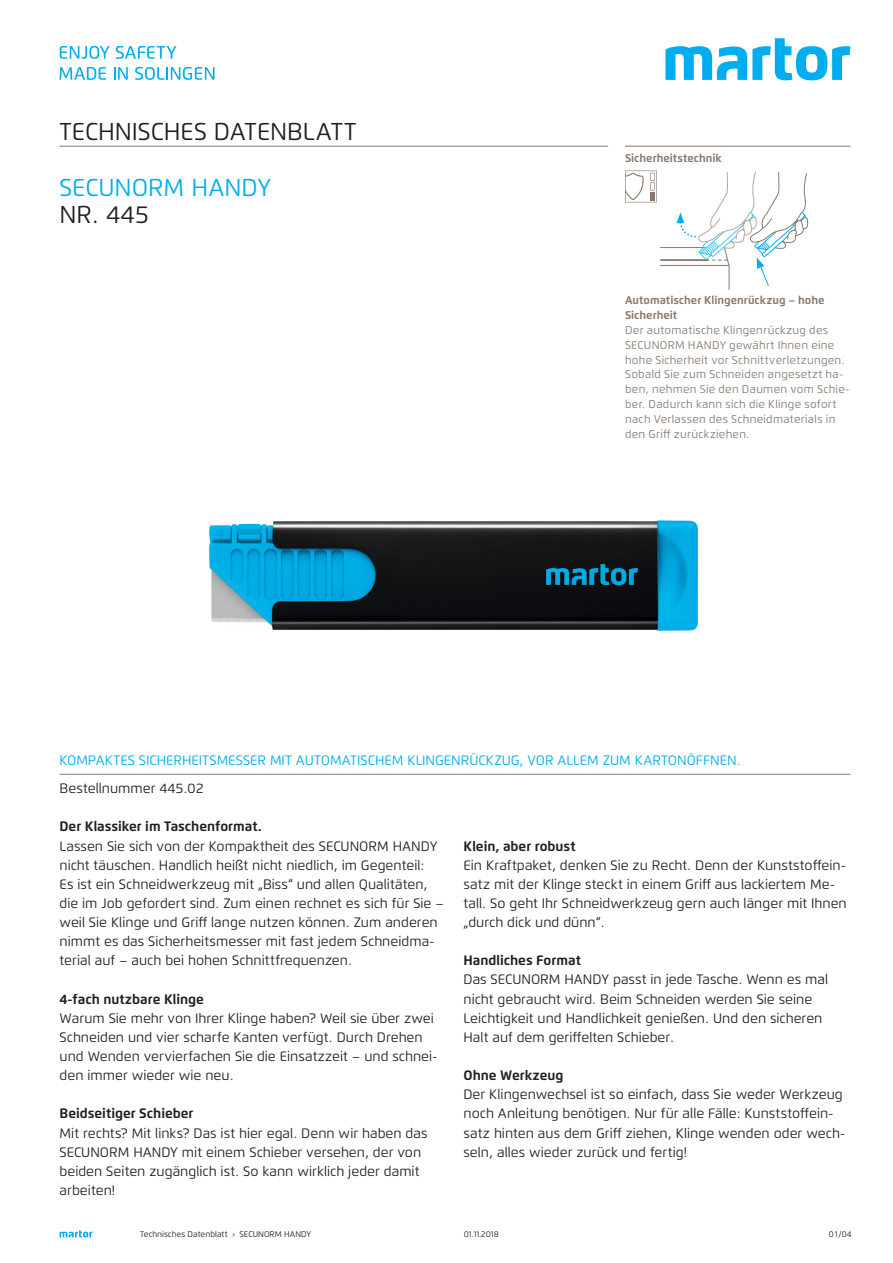
<style>
.page{position:relative;width:893px;height:1263px;background:#fff}
.page>*{position:absolute;margin:0;border:0;box-sizing:border-box;transform-origin:0 0}
.t1{font:24.3px "Flexo";color:#231f20}
.t2{font:24.3px "Flexo";color:#00aeef}
.t3{font:13.65px/19.2px "Flexo";color:#231f20}
.t4{font:700 13.65px "Flexo";color:#231f20}
.t5{font:13.65px "Flexo";color:#00aeef}
.t6{font:11.25px/14.9px "Flexo";letter-spacing:.025em;color:#89786e}
.t7{font:700 11.25px/14.9px "Flexo";color:#89786e}
.t8{font:8.25px "Flexo";color:#231f20}
</style>
<div class="page">
<svg style="left:60px;top:1230px;width:32px;height:7px"></svg>
<img style="left:209px;top:520px;width:489px;height:111px">
<svg style="left:625px;top:171px;width:184px;height:119px"></svg>
<div style="left:650px;top:192px;width:5px;height:8px;background:#89786e"></div>
<svg style="left:665px;top:38px;width:185px;height:42px"></svg>
<svg style="left:60px;top:46px;width:50px;height:13px"></svg>
<svg style="left:116px;top:46px;width:60px;height:13px"></svg>
<svg style="left:60px;top:67px;width:46px;height:13px"></svg>
<svg style="left:114px;top:67px;width:14px;height:13px"></svg>
<svg style="left:135px;top:67px;width:80px;height:13px"></svg>
<hr style="left:60px;top:774px;width:790px;height:1px;background:#89786e">
<hr style="left:625px;top:146px;width:225px;height:1px;background:#89786e">
<hr style="left:60px;top:146px;width:548px;height:1px;background:#89786e">
<h1 class="t1" style="left:60px;top:117px;width:298px">TECHNISCHES DATENBLATT</h1>
<h1 class="t2" style="left:60px;top:172px;width:213px">SECUNORM HANDY</h1>
<h1 class="t1" style="left:60px;top:200px;width:91px">NR. 445</h1>
<p class="t7" style="left:625px;top:150px;width:98px">Sicherheitstechnik</p>
<p class="t7" style="left:625px;top:293px;width:201px">Automatischer Klingenrückzug – hohe<br>Sicherheit</p>
<p class="t6" style="left:625px;top:322px;width:226px">Der automatische Klingenrückzug des SECUNORM HANDY gewährt Ihnen eine hohe Sicherheit vor Schnittverletzungen.<br>Sobald Sie zum Schneiden angesetzt ha&shy;ben, nehmen Sie den Daumen vom Schie&shy;ber. Dadurch kann sich die Klinge sofort nach Verlassen des Schneidmaterials in den Griff zurückziehen.</p>
<p class="t5" style="left:60px;top:752px;width:683px">KOMPAKTES SICHERHEITSMESSER MIT AUTOMATISCHEM KLINGENRÜCKZUG, VOR ALLEM ZUM KARTONÖFFNEN.</p>
<p class="t3" style="left:60px;top:779px;width:146px">Bestellnummer 445.02</p>
<p class="t4" style="left:60px;top:818px;width:204px">Der Klassiker im Taschenformat.</p>
<p class="t3" style="left:60px;top:836px;width:386px">Lassen Sie sich von der Kompaktheit des SECUNORM HANDY nicht täuschen. Handlich heißt nicht niedlich, im Gegenteil:<br>Es ist ein Schneidwerkzeug mit „Biss“ und allen Qualitäten, die im Job gefordert sind. Zum einen rechnet es sich für Sie – weil Sie Klinge und Griff lange nutzen können. Zum anderen nimmt es das Sicherheitsmesser mit fast jedem Schneidma&shy;terial auf – auch bei hohen Schnittfrequenzen.</p>
<p class="t4" style="left:60px;top:990px;width:146px">4-fach nutzbare Klinge</p>
<p class="t3" style="left:60px;top:1008px;width:380px">Warum Sie mehr von Ihrer Klinge haben? Weil sie über zwei Schneiden und vier scharfe Kanten verfügt. Durch Drehen und Wenden vervierfachen Sie die Einsatzzeit – und schnei&shy;den immer wieder wie neu.</p>
<p class="t4" style="left:60px;top:1105px;width:135px">Beidseitiger Schieber</p>
<p class="t3" style="left:60px;top:1123px;width:369px">Mit rechts? Mit links? Das ist hier egal. Denn wir haben das SECUNORM HANDY mit einem Schieber versehen, der von beiden Seiten zugänglich ist. So kann wirklich jeder damit arbeiten!</p>
<p class="t4" style="left:463px;top:837px;width:114px">Klein, aber robust</p>
<p class="t3" style="left:463px;top:855px;width:385px">Ein Kraftpaket, denken Sie zu Recht. Denn der Kunststoffein&shy;satz mit der Klinge steckt in einem Griff aus lackiertem Me&shy;tall. So geht Ihr Schneidwerkzeug gern auch länger mit Ihnen „durch dick und dünn“.</p>
<p class="t4" style="left:463px;top:952px;width:119px">Handliches Format</p>
<p class="t3" style="left:463px;top:970px;width:366px">Das SECUNORM HANDY passt in jede Tasche. Wenn es mal nicht gebraucht wird. Beim Schneiden werden Sie seine Leichtigkeit und Handlichkeit genießen. Und den sicheren Halt auf dem geriffelten Schieber.</p>
<p class="t4" style="left:463px;top:1067px;width:102px">Ohne Werkzeug</p>
<p class="t3" style="left:463px;top:1085px;width:383px">Der Klingenwechsel ist so einfach, dass Sie weder Werkzeug noch Anleitung benötigen. Nur für alle Fälle: Kunststoffein&shy;satz hinten aus dem Griff ziehen, Klinge wenden oder wech&shy;seln, alles wieder zurück und fertig!</p>
<p class="t8" style="left:140px;top:1229px;width:172px">Technisches Datenblatt › SECUNORM HANDY</p>
<p class="t8" style="left:464px;top:1229px;width:36px">01.11.2018</p>
<p class="t8" style="left:829px;top:1229px;width:24px">01/04</p>
</div>
